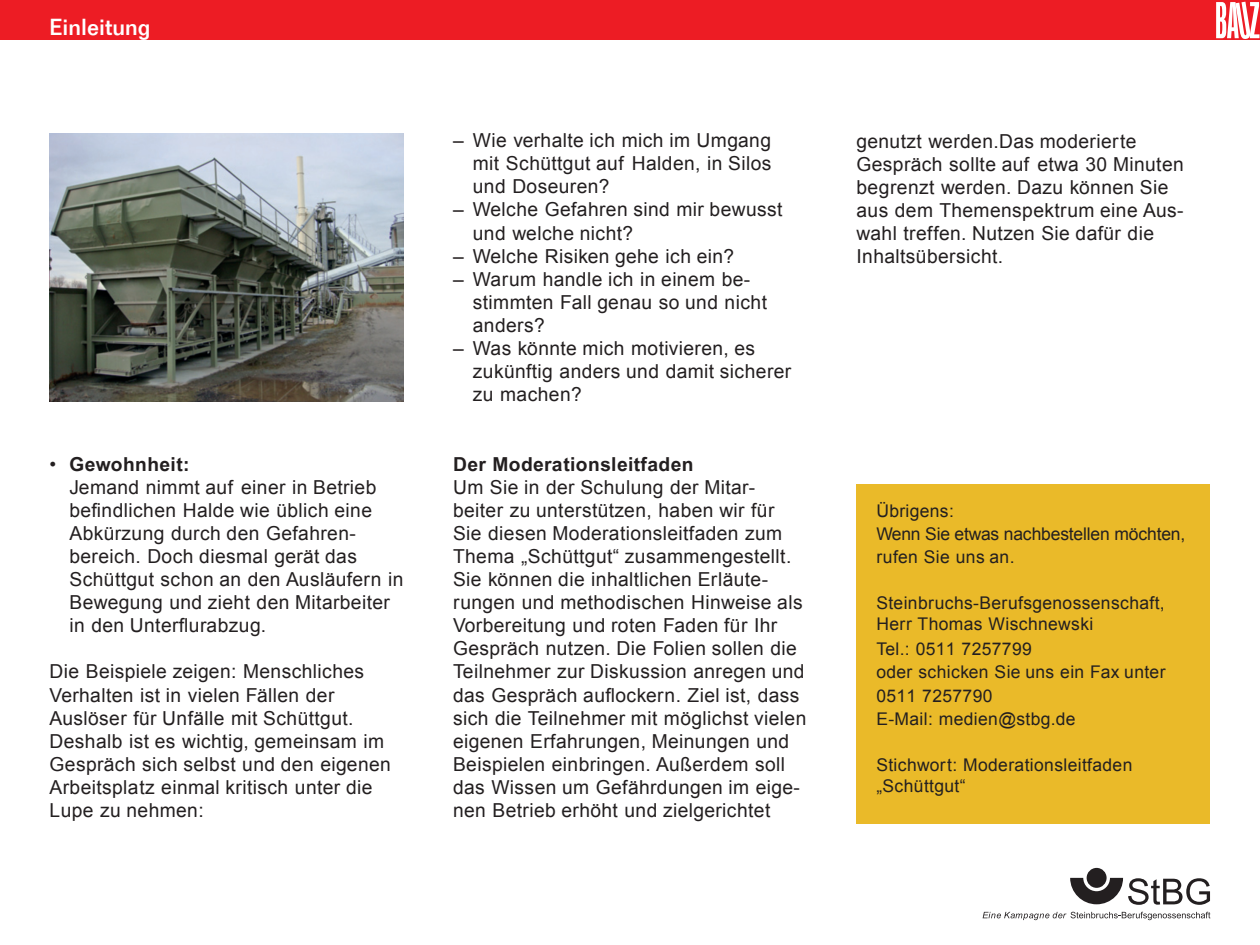
<style>
.page{position:relative;width:1260px;height:945px;background:#fff}
.page>*{position:absolute;margin:0;border:0;box-sizing:border-box;transform-origin:0 0}
.t1{font:500 22.75px "Folio";color:#fff}
.t2{font:19.25px/23.1px "Arial";letter-spacing:.02em;color:#231f20}
.t3{font:700 19.25px "Arial";letter-spacing:.02em;color:#231f20}
.t4{font:17.5px/23.1px "Arial";letter-spacing:.02em;color:#231f20}
.t5{font:17.5px/23.1px "Arial";letter-spacing:-.01em;color:#231f20}
.s1{font-weight:700}
</style>
<div class="page">
<div style="left:0;top:0;width:1260px;height:40px;background:#ed1c24"></div>
<svg style="left:1216px;top:2px;width:44px;height:37px"></svg>
<div style="left:857px;top:484px;width:353px;height:340px;background:#eaba29"></div>
<svg style="left:1070px;top:868px;width:140px;height:37px"></svg>
<svg style="left:983px;top:912px;width:227px;height:8px"></svg>
<img style="left:50px;top:134px;width:353px;height:267px">
<p class="t1" style="left:50px;top:18px;width:102px">Einleitung</p>
<p class="t2" style="left:69px;top:454px;width:336px;text-indent:-20px">• <span class="s1">Gewohnheit:<br></span>Jemand nimmt auf einer in Betrieb befindlichen Halde wie üblich eine<br>Abkürzung durch den Gefahren&shy;bereich. Doch diesmal gerät das<br>Schüttgut schon an den Ausläufern in<br>Bewegung und zieht den Mitarbeiter in den Unterflurabzug.</p>
<p class="t2" style="left:50px;top:662px;width:343px">Die Beispiele zeigen: Menschliches Verhalten ist in vielen Fällen der Auslöser für Unfälle mit Schüttgut.<br>Deshalb ist es wichtig, gemeinsam im Gespräch sich selbst und den eigenen Arbeitsplatz einmal kritisch unter die Lupe zu nehmen:</p>
<p class="t2" style="left:473px;top:131px;width:300px;text-align:justify;text-indent:-20px">– Wie verhalte ich mich im Umgang mit Schüttgut auf Halden, in Silos und Doseuren?</p>
<p class="t2" style="left:473px;top:200px;width:311px;text-indent:-20px">– Welche Gefahren sind mir bewusst und welche nicht?</p>
<p class="t2" style="left:453px;top:246px;width:283px">– Welche Risiken gehe ich ein?</p>
<p class="t2" style="left:473px;top:269px;width:296px;text-indent:-20px">– Warum handle ich in einem be&shy;stimmten Fall genau so und nicht anders?</p>
<p class="t2" style="left:473px;top:338px;width:320px;text-indent:-20px">– Was könnte mich motivieren, es zukünftig anders und damit sicherer zu machen?</p>
<p class="t3" style="left:453px;top:457px;width:242px">Der Moderationsleitfaden</p>
<p class="t2" style="left:453px;top:477px;width:355px">Um Sie in der Schulung der Mitar&shy;beiter zu unterstützen, haben wir für Sie diesen Moderationsleitfaden zum Thema „Schüttgut“ zusammengestellt.<br>Sie können die inhaltlichen Erläute&shy;rungen und methodischen Hinweise als Vorbereitung und roten Faden für Ihr Gespräch nutzen. Die Folien sollen die Teilnehmer zur Diskussion anregen und das Gespräch auflockern. Ziel ist, dass sich die Teilnehmer mit möglichst vielen eigenen Erfahrungen, Meinungen und Beispielen einbringen. Außerdem soll das Wissen um Gefährdungen im eige&shy;nen Betrieb erhöht und zielgerichtet</p>
<p class="t2" style="left:857px;top:131px;width:329px">genutzt werden.Das moderierte<br>Gespräch sollte auf etwa 30 Minuten begrenzt werden. Dazu können Sie aus dem Themenspektrum eine Aus&shy;wahl treffen. Nutzen Sie dafür die<br>Inhaltsübersicht.</p>
<p class="t5" style="left:876px;top:501px;width:310px">Übrigens:<br>Wenn Sie etwas nachbestellen möchten, rufen Sie uns an.</p>
<p class="t4" style="left:876px;top:594px;width:290px;line-height:21px">Steinbruchs-Berufsgenossenschaft,<br>Herr Thomas Wischnewski</p>
<p class="t4" style="left:876px;top:639px;width:291px">Tel.: 0511 7257799<br>oder schicken Sie uns ein Fax unter<br>0511 7257790<br>E-Mail: medien@stbg.de</p>
<p class="t4" style="left:876px;top:756px;width:258px;line-height:21px">Stichwort: Moderationsleitfaden „Schüttgut“</p>
</div>
